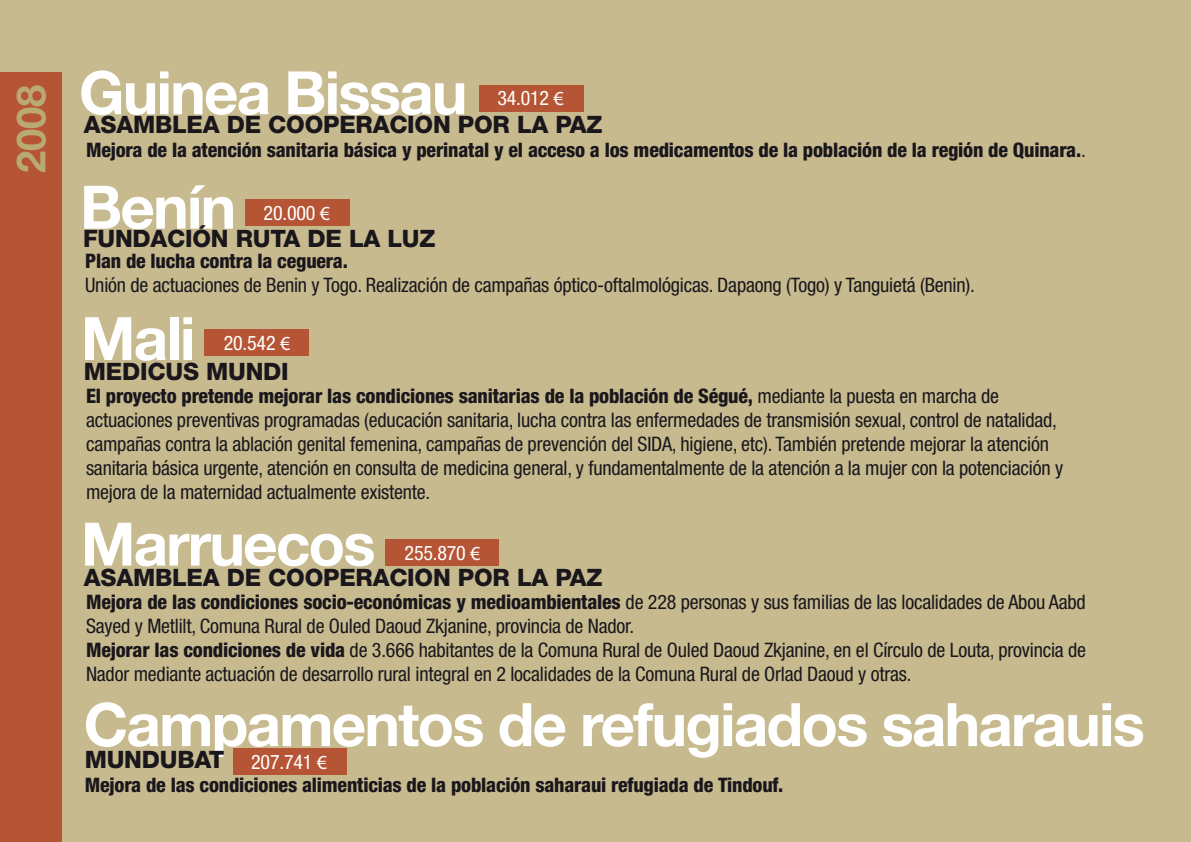
<style>
.page{position:relative;width:1191px;height:842px;background:#c7ba8f}
.page>*{position:absolute;margin:0;border:0;box-sizing:border-box;transform-origin:0 0}
.t1{font:700 60px "Helvetica Neue";letter-spacing:-.03em;color:#fff}
.t2{font:700 40px "Helvetica Neue";color:#b9aa74}
.t3{font:800 24px "Helvetica Neue";letter-spacing:-.01em;color:#1a171c}
.t4{font:condensed 20px/24px "Helvetica Neue";letter-spacing:-.01em;color:#1a171c}
.t5{font:800 condensed 20px "Helvetica Neue";letter-spacing:-.01em;color:#1a171c}
.t6{font:condensed 20px "Helvetica Neue";letter-spacing:-.01em;color:#fff}
.s1{font-weight:400}
.s2{font-family:"Myriad Pro";font-stretch:normal}
.s3{font-weight:800}
</style>
<div class="page">
<div style="left:204px;top:330px;width:105px;height:26px;background:#b65535"></div>
<div style="left:479px;top:85px;width:105px;height:27px;background:#b65535"></div>
<div style="left:385px;top:539px;width:113px;height:26px;background:#b65535"></div>
<div style="left:0;top:72px;width:62px;height:770px;background:#b65535"></div>
<div style="left:233px;top:748px;width:114px;height:26px;background:#b65535"></div>
<div style="left:245px;top:199px;width:104px;height:27px;background:#b65535"></div>
<h2 class="t2" style="left:7px;top:173px;width:90px;rotate:-90deg">2008</h2>
<h1 class="t1" style="left:79px;top:56px;width:390px">Guinea Bissau</h1>
<p class="t5" style="left:86px;top:137px;width:1001px">Mejora de la atención sanitaria básica y perinatal y el acceso a los medicamentos de la población de la región de Quinara.<span class="s1">.</span></p>
<p class="t6" style="left:497px;top:87px;width:68px">34.012 <span class="s2">€</span></p>
<p class="t3" style="left:84px;top:110px;width:520px">ASAMBLEA DE COOPERACION POR LA PAZ</p>
<h1 class="t1" style="left:80px;top:170px;width:158px">Benín</h1>
<p class="t5" style="left:85px;top:248px;width:264px">Plan de lucha contra la ceguera.</p>
<p class="t4" style="left:85px;top:272px;width:891px">Unión de actuaciones de Benin y Togo. Realización de campañas óptico-oftalmológicas. Dapaong (Togo) y Tanguietá (Benin).</p>
<p class="t6" style="left:263px;top:201px;width:68px">20.000 <span class="s2">€</span></p>
<p class="t3" style="left:83px;top:224px;width:354px">FUNDACIÓN RUTA DE LA LUZ</p>
<h1 class="t1" style="left:81px;top:301px;width:116px">Mali</h1>
<p class="t4" style="left:86px;top:384px;width:978px"><span class="s3">El proyecto pretende mejorar las condiciones sanitarias de la población de Ségué,</span> mediante la puesta en marcha de actuaciones preventivas programadas (educación sanitaria, lucha contra las enfermedades de transmisión sexual, control de natalidad, campañas contra la ablación genital femenina, campañas de prevención del SIDA, higiene, etc). También pretende mejorar la atención sanitaria básica urgente, atención en consulta de medicina general, y fundamentalmente de la atención a la mujer con la potenciación y mejora de la maternidad actualmente existente.</p>
<p class="t6" style="left:224px;top:332px;width:68px">20.542 <span class="s2">€</span></p>
<p class="t3" style="left:84px;top:357px;width:206px">MEDICUS MUNDI</p>
<h1 class="t1" style="left:81px;top:507px;width:296px">Marruecos</h1>
<p class="t3" style="left:84px;top:563px;width:520px">ASAMBLEA DE COOPERACION POR LA PAZ</p>
<p class="t4" style="left:86px;top:590px;width:1001px"><span class="s3">Mejora de las condiciones socio-económicas y medioambientales</span> de 228 personas y sus familias de las localidades de Abou Aabd Sayed y Metlilt, Comuna Rural de Ouled Daoud Zkjanine, provincia de Nador.<br><span class="s3">Mejorar las condiciones de vida</span> de 3.666 habitantes de la Comuna Rural de Ouled Daoud Zkjanine, en el Círculo de Louta, provincia de Nador mediante actuación de desarrollo rural integral en 2 localidades de la Comuna Rural de Orlad Daoud y otras.</p>
<p class="t6" style="left:404px;top:541px;width:77px">255.870 <span class="s2">€</span></p>
<h1 class="t1" style="left:84px;top:687px;width:1062px">Campamentos de refugiados saharauis</h1>
<p class="t3" style="left:85px;top:745px;width:141px">MUNDUBAT</p>
<p class="t5" style="left:85px;top:772px;width:700px">Mejora de las condiciones alimenticias de la población saharaui refugiada de Tindouf.</p>
<p class="t6" style="left:251px;top:750px;width:77px">207.741 <span class="s2">€</span></p>
</div>
